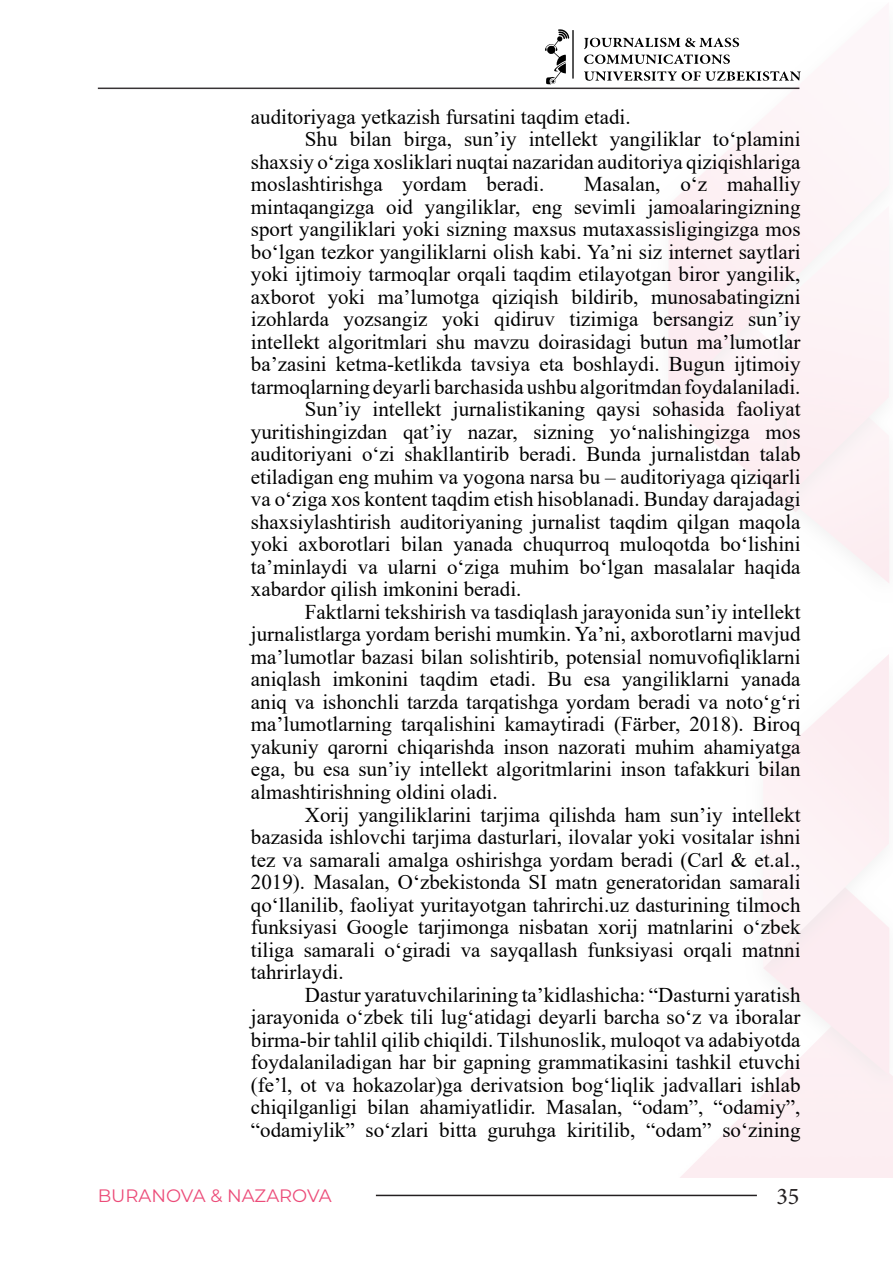
<style>
.page{position:relative;width:893px;height:1263px;background:#fff}
.page>*{position:absolute;margin:0;border:0;box-sizing:border-box;transform-origin:0 0}
.t1{font:24px "Minion Pro";color:#231f20}
.Загаловка{font:21px/22.5px "Times New Roman";color:#000001;text-align:justify}
.t2{font:18px "Montserrat";color:#ec4c79}
</style>
<div class="page">
<hr style="left:376px;top:1195px;width:381px;height:1px;background:#231f20">
<img style="left:97px;top:44px;width:796px;height:1133px">
<svg style="left:545px;top:29px;width:29px;height:55px"></svg>
<svg style="left:584px;top:37px;width:155px;height:28px"></svg>
<svg style="left:584px;top:71px;width:216px;height:10px"></svg>
<p class="Загаловка" style="left:251px;top:105px;width:381px">auditoriyaga yetkazish fursatini taqdim etadi.</p>
<p class="Загаловка" style="left:251px;top:127px;width:551px;text-indent:54px">Shu bilan birga, sun’iy intellekt yangiliklar to‘plamini shaxsiy o‘ziga xosliklari nuqtai nazaridan auditoriya qiziqishlariga moslashtirishga yordam beradi.</p>
<p class="Загаловка" style="left:251px;top:172px;width:551px;text-indent:333px">Masalan, o‘z mahalliy mintaqangizga oid yangiliklar, eng sevimli jamoalaringizning sport yangiliklari yoki sizning maxsus mutaxassisligingizga mos bo‘lgan tezkor yangiliklarni olish kabi. Ya’ni siz internet saytlari yoki ijtimoiy tarmoqlar orqali taqdim etilayotgan biror yangilik, axborot yoki ma’lumotga qiziqish bildirib, munosabatingizni izohlarda yozsangiz yoki qidiruv tizimiga bersangiz sun’iy intellekt algoritmlari shu mavzu doirasidagi butun ma’lumotlar ba’zasini ketma-ketlikda tavsiya eta boshlaydi. Bugun ijtimoiy tarmoqlarning deyarli barchasida ushbu algoritmdan foydalaniladi.</p>
<p class="Загаловка" style="left:251px;top:397px;width:551px;text-indent:54px">Sun’iy intellekt jurnalistikaning qaysi sohasida faoliyat yuritishingizdan qat’iy nazar, sizning yo‘nalishingizga mos auditoriyani o‘zi shakllantirib beradi. Bunda jurnalistdan talab etiladigan eng muhim va yogona narsa bu – auditoriyaga qiziqarli va o‘ziga xos kontent taqdim etish hisoblanadi. Bunday darajadagi shaxsiylashtirish auditoriyaning jurnalist taqdim qilgan maqola yoki axborotlari bilan yanada chuqurroq muloqotda bo‘lishini ta’minlaydi va ularni o‘ziga muhim bo‘lgan masalalar haqida xabardor qilish imkonini beradi.</p>
<p class="Загаловка" style="left:251px;top:600px;width:551px;text-indent:54px">Faktlarni tekshirish va tasdiqlash jarayonida sun’iy intellekt jurnalistlarga yordam berishi mumkin. Ya’ni, axborotlarni mavjud ma’lumotlar bazasi bilan solishtirib, potensial nomuvofiqliklarni aniqlash imkonini taqdim etadi. Bu esa yangiliklarni yanada aniq va ishonchli tarzda tarqatishga yordam beradi va noto‘g‘ri ma’lumotlarning tarqalishini kamaytiradi (Färber, 2018). Biroq yakuniy qarorni chiqarishda inson nazorati muhim ahamiyatga ega, bu esa sun’iy intellekt algoritmlarini inson tafakkuri bilan almashtirishning oldini oladi.</p>
<p class="Загаловка" style="left:251px;top:802px;width:551px;text-indent:54px">Xorij yangiliklarini tarjima qilishda ham sun’iy intellekt bazasida ishlovchi tarjima dasturlari, ilovalar yoki vositalar ishni tez va samarali amalga oshirishga yordam beradi (Carl &amp; et.al., 2019). Masalan, O‘zbekistonda SI matn generatoridan samarali qo‘llanilib, faoliyat yuritayotgan tahrirchi.uz dasturining tilmoch funksiyasi Google tarjimonga nisbatan xorij matnlarini o‘zbek tiliga samarali o‘giradi va sayqallash funksiyasi orqali matnni tahrirlaydi.</p>
<p class="Загаловка" style="left:251px;top:982px;width:551px;text-indent:54px">Dastur yaratuvchilarining ta’kidlashicha: “Dasturni yaratish jarayonida o‘zbek tili lug‘atidagi deyarli barcha so‘z va iboralar birma-bir tahlil qilib chiqildi. Tilshunoslik, muloqot va adabiyotda foydalaniladigan har bir gapning grammatikasini tashkil etuvchi (fe’l, ot va hokazolar)ga derivatsion bog‘liqlik jadvallari ishlab chiqilganligi bilan ahamiyatlidir. Masalan, “odam”, “odamiy”, “odamiylik” so‘zlari bitta guruhga kiritilib, “odam” so‘zining</p>
<p class="t2" style="left:98px;top:1183px;width:236px">BURANOVA &amp; NAZAROVA</p>
<p class="t1" style="left:776px;top:1180px;width:25px">35</p>
</div>
